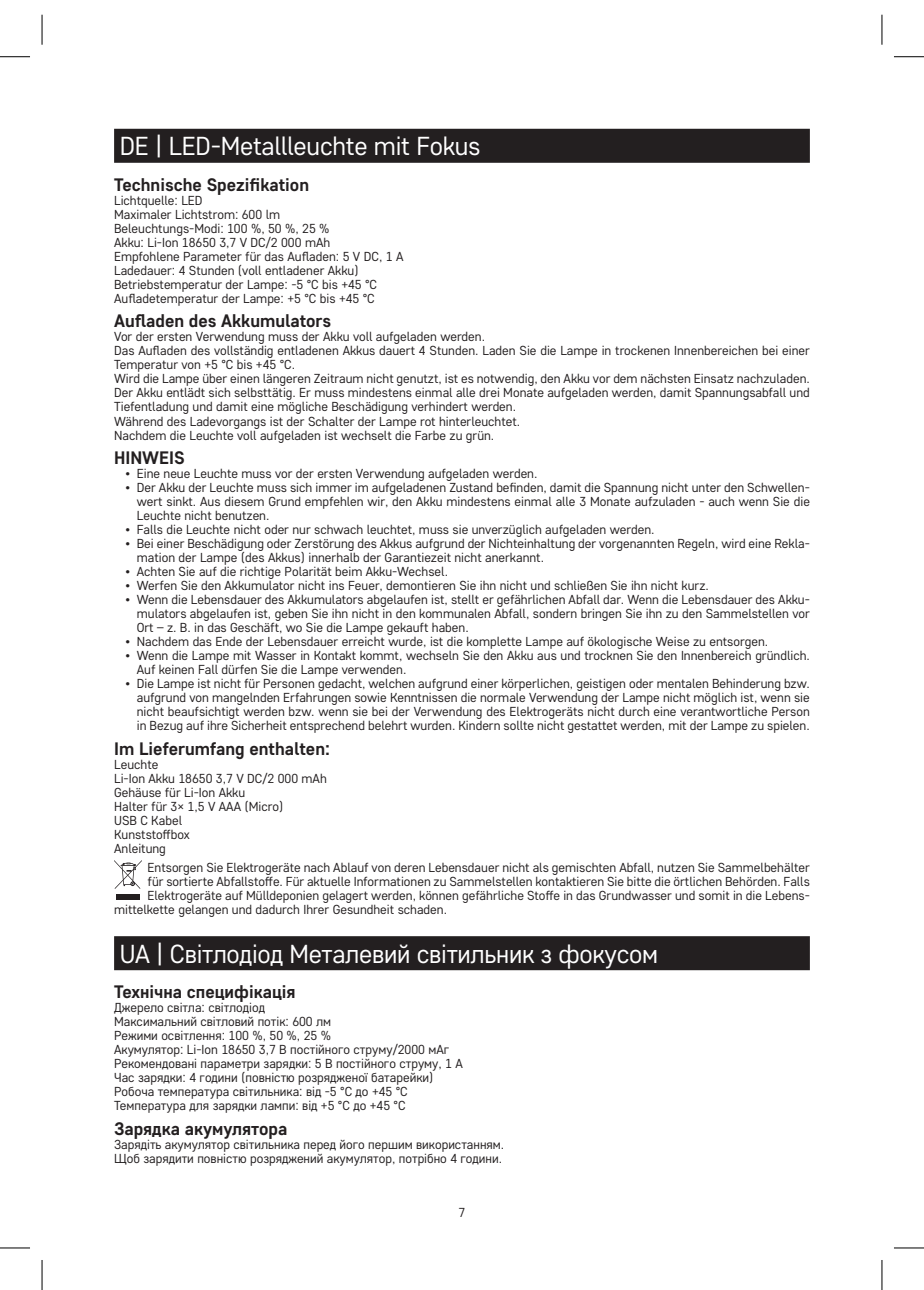
<style>
.page{position:relative;width:924px;height:1290px;background:#fff}
.page>*{position:absolute;margin:0;border:0;box-sizing:border-box;transform-origin:0 0}
.t1{font:26px "Core Sans D35";letter-spacing:-.01em;color:#fff}
.t2{font:700 18px "Core Sans D55";color:#231f20}
.t3{font:13px/14px "Core Sans D35";color:#231f20}
</style>
<div class="page">
<div style="left:114px;top:129px;width:695px;height:34px;background:#231f20"></div>
<div style="left:114px;top:936px;width:695px;height:34px;background:#231f20"></div>
<svg style="left:114px;top:860px;width:28px;height:28px"></svg>
<div style="left:116px;top:894px;width:23px;height:6px;background:#231f20"></div>
<hr style="left:0;top:56px;width:30px;height:1px;background:#000">
<hr style="left:893px;top:56px;width:30px;height:1px;background:#000">
<hr style="left:0;top:1247px;width:30px;height:1px;background:#000">
<hr style="left:893px;top:1247px;width:30px;height:1px;background:#000">
<hr style="left:42px;top:15px;width:1px;height:30px;background:#000">
<hr style="left:42px;top:1259px;width:1px;height:30px;background:#000">
<hr style="left:881px;top:15px;width:1px;height:30px;background:#000">
<hr style="left:881px;top:1259px;width:1px;height:30px;background:#000">
<h1 class="t1" style="left:120px;top:129px;width:362px">DE | LED-Metallleuchte mit Fokus</h1>
<h2 class="t2" style="left:114px;top:173px;width:196px">Technische Spezifikation</h2>
<p class="t3" style="left:114px;top:193px;width:291px">Lichtquelle: LED<br>Maximaler Lichtstrom: 600 lm<br>Beleuchtungs-Modi: 100 %, 50 %, 25 %<br>Akku: Li-Ion 18650 3,7 V DC/2 000 mAh<br>Empfohlene Parameter für das Aufladen: 5 V DC, 1 A Ladedauer: 4 Stunden (voll entladener Akku)<br>Betriebstemperatur der Lampe: -5 °C bis +45 °C Aufladetemperatur der Lampe: +5 °C bis +45 °C</p>
<h2 class="t2" style="left:114px;top:309px;width:218px">Aufladen des Akkumulators</h2>
<p class="t3" style="left:114px;top:329px;width:697px">Vor der ersten Verwendung muss der Akku voll aufgeladen werden.<br>Das Aufladen des vollständig entladenen Akkus dauert 4 Stunden. Laden Sie die Lampe in trockenen Innenbereichen bei einer Temperatur von +5 °C bis +45 °C.<br>Wird die Lampe über einen längeren Zeitraum nicht genutzt, ist es notwendig, den Akku vor dem nächsten Einsatz nachzuladen.<br>Der Akku entlädt sich selbsttätig. Er muss mindestens einmal alle drei Monate aufgeladen werden, damit Spannungsabfall und Tiefentladung und damit eine mögliche Beschädigung verhindert werden.<br>Während des Ladevorgangs ist der Schalter der Lampe rot hinterleuchtet.<br>Nachdem die Leuchte voll aufgeladen ist wechselt die Farbe zu grün.</p>
<h2 class="t2" style="left:114px;top:446px;width:72px">HINWEIS</h2>
<p class="t3" style="left:125px;top:466px;width:413px">• Eine neue Leuchte muss vor der ersten Verwendung aufgeladen werden.</p>
<p class="t3" style="left:137px;top:480px;width:674px;text-align:justify;text-indent:-11px">• Der Akku der Leuchte muss sich immer im aufgeladenen Zustand befinden, damit die Spannung nicht unter den Schwellen&shy;wert sinkt. Aus diesem Grund empfehlen wir, den Akku mindestens einmal alle 3 Monate aufzuladen - auch wenn Sie die Leuchte nicht benutzen.</p>
<p class="t3" style="left:125px;top:522px;width:530px">• Falls die Leuchte nicht oder nur schwach leuchtet, muss sie unverzüglich aufgeladen werden.</p>
<p class="t3" style="left:137px;top:536px;width:674px;text-indent:-11px">• Bei einer Beschädigung oder Zerstörung des Akkus aufgrund der Nichteinhaltung der vorgenannten Regeln, wird eine Rekla&shy;mation der Lampe (des Akkus) innerhalb der Garantiezeit nicht anerkannt.</p>
<p class="t3" style="left:125px;top:564px;width:324px">• Achten Sie auf die richtige Polarität beim Akku-Wechsel.</p>
<p class="t3" style="left:125px;top:578px;width:584px">• Werfen Sie den Akkumulator nicht ins Feuer, demontieren Sie ihn nicht und schließen Sie ihn nicht kurz.</p>
<p class="t3" style="left:137px;top:592px;width:674px;text-align:justify;text-indent:-11px">• Wenn die Lebensdauer des Akkumulators abgelaufen ist, stellt er gefährlichen Abfall dar. Wenn die Lebensdauer des Akku&shy;mulators abgelaufen ist, geben Sie ihn nicht in den kommunalen Abfall, sondern bringen Sie ihn zu den Sammelstellen vor Ort – z. B. in das Geschäft, wo Sie die Lampe gekauft haben.</p>
<p class="t3" style="left:125px;top:634px;width:644px">• Nachdem das Ende der Lebensdauer erreicht wurde, ist die komplette Lampe auf ökologische Weise zu entsorgen.</p>
<p class="t3" style="left:137px;top:648px;width:674px;text-indent:-11px">• Wenn die Lampe mit Wasser in Kontakt kommt, wechseln Sie den Akku aus und trocknen Sie den Innenbereich gründlich.<br>Auf keinen Fall dürfen Sie die Lampe verwenden.</p>
<p class="t3" style="left:137px;top:676px;width:674px;text-align:justify;text-indent:-11px">• Die Lampe ist nicht für Personen gedacht, welchen aufgrund einer körperlichen, geistigen oder mentalen Behinderung bzw. aufgrund von mangelnden Erfahrungen sowie Kenntnissen die normale Verwendung der Lampe nicht möglich ist, wenn sie nicht beaufsichtigt werden bzw. wenn sie bei der Verwendung des Elektrogeräts nicht durch eine verantwortliche Person in Bezug auf ihre Sicherheit entsprechend belehrt wurden. Kindern sollte nicht gestattet werden, mit der Lampe zu spielen.</p>
<h2 class="t2" style="left:114px;top:736px;width:217px">Im Lieferumfang enthalten:</h2>
<p class="t3" style="left:114px;top:756px;width:214px">Leuchte<br>Li-Ion Akku 18650 3,7 V DC/2 000 mAh<br>Gehäuse für Li-Ion Akku<br>Halter für 3× 1,5 V AAA (Micro)<br>USB C Kabel<br>Kunststoffbox<br>Anleitung</p>
<p class="t3" style="left:147px;top:860px;width:663px">Entsorgen Sie Elektrogeräte nach Ablauf von deren Lebensdauer nicht als gemischten Abfall, nutzen Sie Sammelbehälter</p>
<p class="t3" style="left:147px;top:874px;width:663px">für sortierte Abfallstoffe. Für aktuelle Informationen zu Sammelstellen kontaktieren Sie bitte die örtlichen Behörden. Falls</p>
<p class="t3" style="left:147px;top:888px;width:663px">Elektrogeräte auf Mülldeponien gelagert werden, können gefährliche Stoffe in das Grundwasser und somit in die Lebens-</p>
<p class="t3" style="left:114px;top:902px;width:334px">mittelkette gelangen und dadurch Ihrer Gesundheit schaden.</p>
<h1 class="t1" style="left:120px;top:936px;width:539px">UA | Світлодіод Металевий світильник з фокусом</h1>
<h2 class="t2" style="left:114px;top:980px;width:183px">Технічна специфікація</h2>
<p class="t3" style="left:114px;top:1000px;width:350px">Джерело світла: світлодіод<br>Максимальний світловий потік: 600 лм<br>Режими освітлення: 100 %, 50 %, 25 %<br>Акумулятор: Li-Ion 18650 3,7 В постійного струму/2000 мАг Рекомендовані параметри зарядки: 5 В постійного струму, 1 А Час зарядки: 4 години (повністю розрядженої батарейки)<br>Робоча температура світильника: від -5 °C до +45 °C Температура для зарядки лампи: від +5 °C до +45 °C</p>
<h2 class="t2" style="left:114px;top:1116px;width:175px">Зарядка акумулятора</h2>
<p class="t3" style="left:114px;top:1136px;width:391px">Зарядіть акумулятор світильника перед його першим використанням.<br>Щоб зарядити повністю розряджений акумулятор, потрібно 4 години.</p>
<p class="t3" style="left:458px;top:1204px;width:8px">7</p>
</div>
